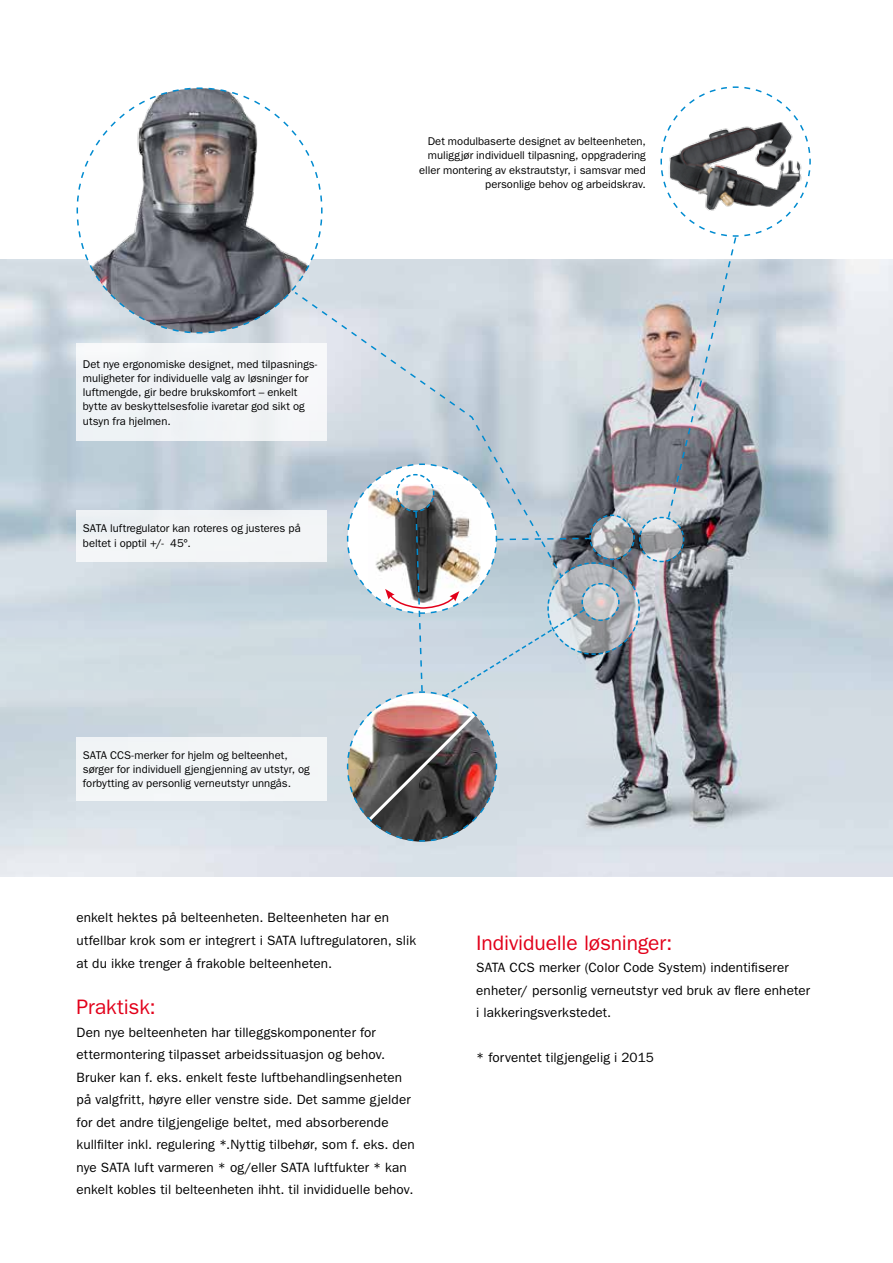
<style>
.page{position:relative;width:893px;height:1263px;background:#fff}
.page>*{position:absolute;margin:0;border:0;box-sizing:border-box;transform-origin:0 0}
.t1{font:21px "ITC Franklin Gothic Std";letter-spacing:-.005em;color:#e2001a}
.t2{font:13.5px/22.5px "ITC Franklin Gothic Std";letter-spacing:.005em;color:#000}
.t3{font:11.25px/14.2px "ITC Franklin Gothic Std";color:#000}
</style>
<div class="page">
<div style="left:77px;top:343px;width:250px;height:98px;background:#f0f3f6"></div>
<div style="left:77px;top:510px;width:250px;height:51px;background:#f2f4f6"></div>
<div style="left:77px;top:737px;width:250px;height:64px;background:#f2f5f7"></div>
<svg style="left:76px;top:87px;width:128px;height:247px"></svg>
<svg style="left:204px;top:86px;width:608px;height:756px"></svg>
<p class="t3" style="left:83px;top:357px;width:236px">Det nye ergonomiske designet, med tilpasnings&shy;muligheter for individuelle valg av løsninger for luftmengde, gir bedre brukskomfort – enkelt bytte av beskyttelsesfolie ivaretar god sikt og utsyn fra hjelmen.</p>
<p class="t3" style="left:83px;top:521px;width:219px">SATA luftregulator kan roteres og justeres på beltet i opptil +/- 45°.</p>
<p class="t3" style="left:83px;top:748px;width:228px">SATA CCS-merker for hjelm og belteenhet, sørger for individuell gjengjenning av utstyr, og forbytting av personlig verneutstyr unngås.</p>
<p class="t3" style="left:419px;top:134px;width:228px;text-align:right">Det modulbaserte designet av belteenheten, muliggjør individuell tilpasning, oppgradering eller montering av ekstrautstyr, i samsvar med personlige behov og arbeidskrav.</p>
<p class="t2" style="left:77px;top:907px;width:341px">enkelt hektes på belteenheten. Belteenheten har en utfellbar krok som er integrert i SATA luftregulatoren, slik at du ikke trenger å frakoble belteenheten.</p>
<h1 class="t1" style="left:77px;top:995px;width:81px">Praktisk:</h1>
<p class="t2" style="left:77px;top:1021px;width:340px">Den nye belteenheten har tilleggskomponenter for ettermontering tilpasset arbeidssituasjon og behov.<br>Bruker kan f. eks. enkelt feste luftbehandlingsenheten på valgfritt, høyre eller venstre side. Det samme gjelder for det andre tilgjengelige beltet, med absorberende kullfilter inkl. regulering *.Nyttig tilbehør, som f. eks. den nye SATA luft varmeren * og/eller SATA luftfukter * kan enkelt kobles til belteenheten ihht. til invididuelle behov.</p>
<h1 class="t1" style="left:476px;top:930px;width:198px">Individuelle løsninger:</h1>
<p class="t2" style="left:476px;top:956px;width:335px">SATA CCS merker (Color Code System) indentifiserer enheter/ personlig verneutstyr ved bruk av flere enheter i lakkeringsverkstedet.</p>
<p class="t2" style="left:476px;top:1046px;width:179px">* forventet tilgjengelig i 2015</p>
</div>
